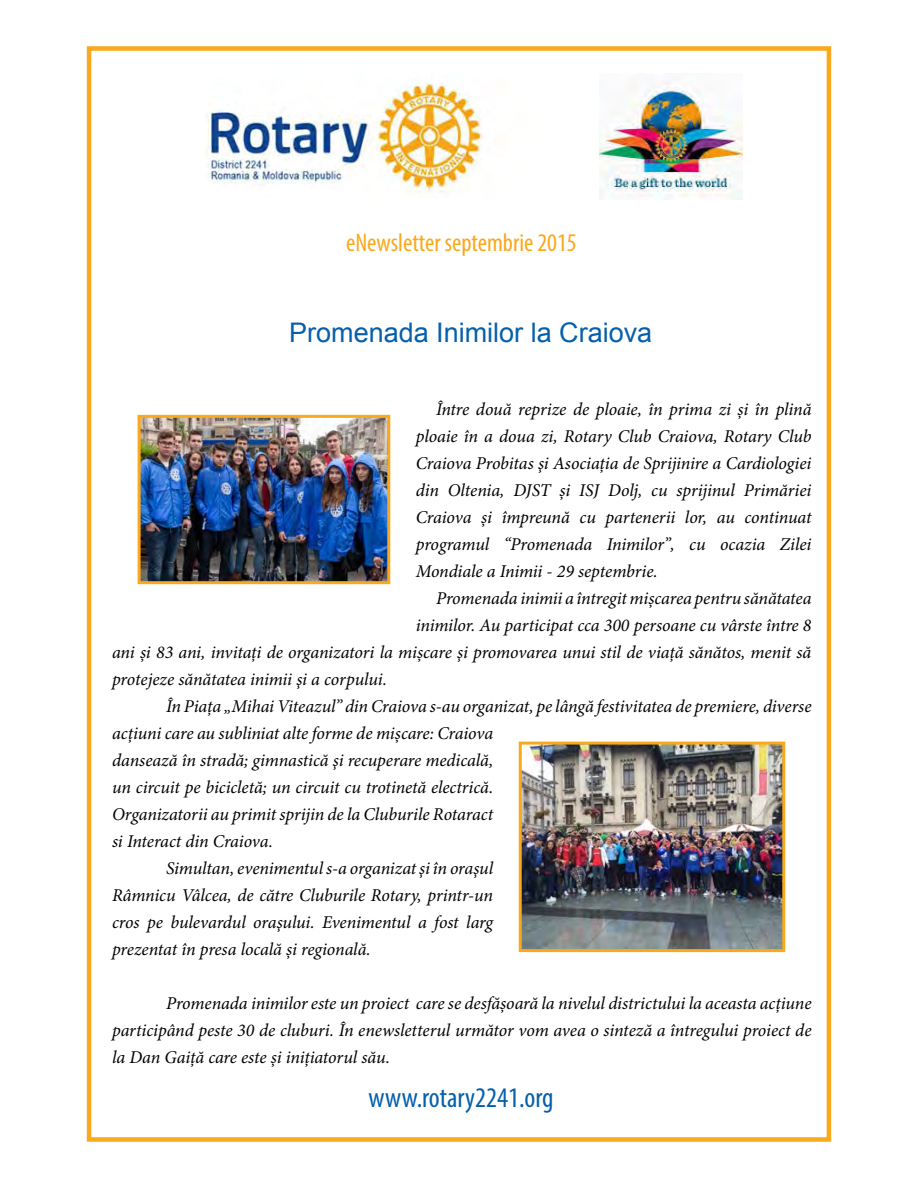
<style>
.page{position:relative;width:918px;height:1188px;background:#fff}
.page>*{position:absolute;margin:0;border:0;box-sizing:border-box;transform-origin:0 0}
.t1{font:condensed 28.5px "Myriad Pro";color:#065fab}
.t2{font:27px "Arial";color:#065fab}
.t3{font:condensed 25.5px "Myriad Pro";color:#faa81c}
.t4{font:italic 18px/27px "Minion Pro";letter-spacing:-.01em;color:#000;text-align:justify}
</style>
<div class="page">
<div style="left:87px;top:46px;width:744px;height:1096px;border:4px solid #faa81c"></div>
<img style="left:206px;top:82px;width:277px;height:111px">
<img style="left:599px;top:82px;width:143px;height:118px">
<img style="left:142px;top:419px;width:244px;height:161px">
<div style="left:138px;top:415px;width:252px;height:169px;border:3px solid #faa81c"></div>
<img style="left:523px;top:746px;width:258px;height:202px">
<div style="left:519px;top:742px;width:266px;height:210px;border:3px solid #faa81c"></div>
<h3 class="t3" style="left:346px;top:227px;width:232px">eNewsletter septembrie 2015</h3>
<h2 class="t2" style="left:289px;top:315px;width:365px">Promenada Inimilor la Craiova</h2>
<p class="t4" style="left:416px;top:396px;width:397px;text-indent:20px">Între două reprize de ploaie, în prima zi și în plină ploaie în a doua zi, Rotary Club Craiova, Rotary Club Craiova Probitas şi Asociația de Sprijinire a Cardiologiei din Oltenia, DJST și ISJ Dolj, cu sprijinul Primăriei Craiova și împreună cu partenerii lor, au continuat programul “Promenada Inimilor”, cu ocazia Zilei Mondiale a Inimii - 29 septembrie.</p>
<p class="t4" style="left:436px;top:585px;width:377px">Promenada inimii a întregit mișcarea pentru sănătatea</p>
<p class="t4" style="left:416px;top:612px;width:397px">inimilor. Au participat cca 300 persoane cu vârste între 8</p>
<p class="t4" style="left:112px;top:639px;width:701px">ani și 83 ani, invitați de organizatori la mișcare şi promovarea unui stil de viaţă sănătos, menit să</p>
<p class="t4" style="left:112px;top:666px;width:276px">protejeze sănătatea inimii şi a corpului.</p>
<p class="t4" style="left:166px;top:693px;width:647px">În Piaţa „Mihai Viteazul” din Craiova s-au organizat, pe lângă festivitatea de premiere, diverse</p>
<p class="t4" style="left:112px;top:720px;width:383px">acțiuni care au subliniat alte forme de mișcare: Craiova</p>
<p class="t4" style="left:112px;top:747px;width:383px">dansează în stradă; gimnastică şi recuperare medicală,</p>
<p class="t4" style="left:112px;top:774px;width:383px">un circuit pe bicicletă; un circuit cu trotinetă electrică.</p>
<p class="t4" style="left:112px;top:801px;width:383px">Organizatorii au primit sprijin de la Cluburile Rotaract</p>
<p class="t4" style="left:112px;top:828px;width:162px">si Interact din Craiova.</p>
<p class="t4" style="left:166px;top:855px;width:329px">Simultan, evenimentul s-a organizat şi în oraşul</p>
<p class="t4" style="left:112px;top:882px;width:383px">Râmnicu Vâlcea, de către Cluburile Rotary, printr-un</p>
<p class="t4" style="left:112px;top:909px;width:383px">cros pe bulevardul oraşului. Evenimentul a fost larg</p>
<p class="t4" style="left:112px;top:936px;width:260px">prezentat în presa locală și regională.</p>
<p class="t4" style="left:112px;top:990px;width:701px;text-indent:54px">Promenada inimilor este un proiect care se desfășoară la nivelul districtului la aceasta acțiune participând peste 30 de cluburi. În enewsletterul următor vom avea o sinteză a întregului proiect de la Dan Gaiță care este și inițiatorul său.</p>
<h1 class="t1" style="left:368px;top:1080px;width:187px">www.rotary2241.org</h1>
</div>
